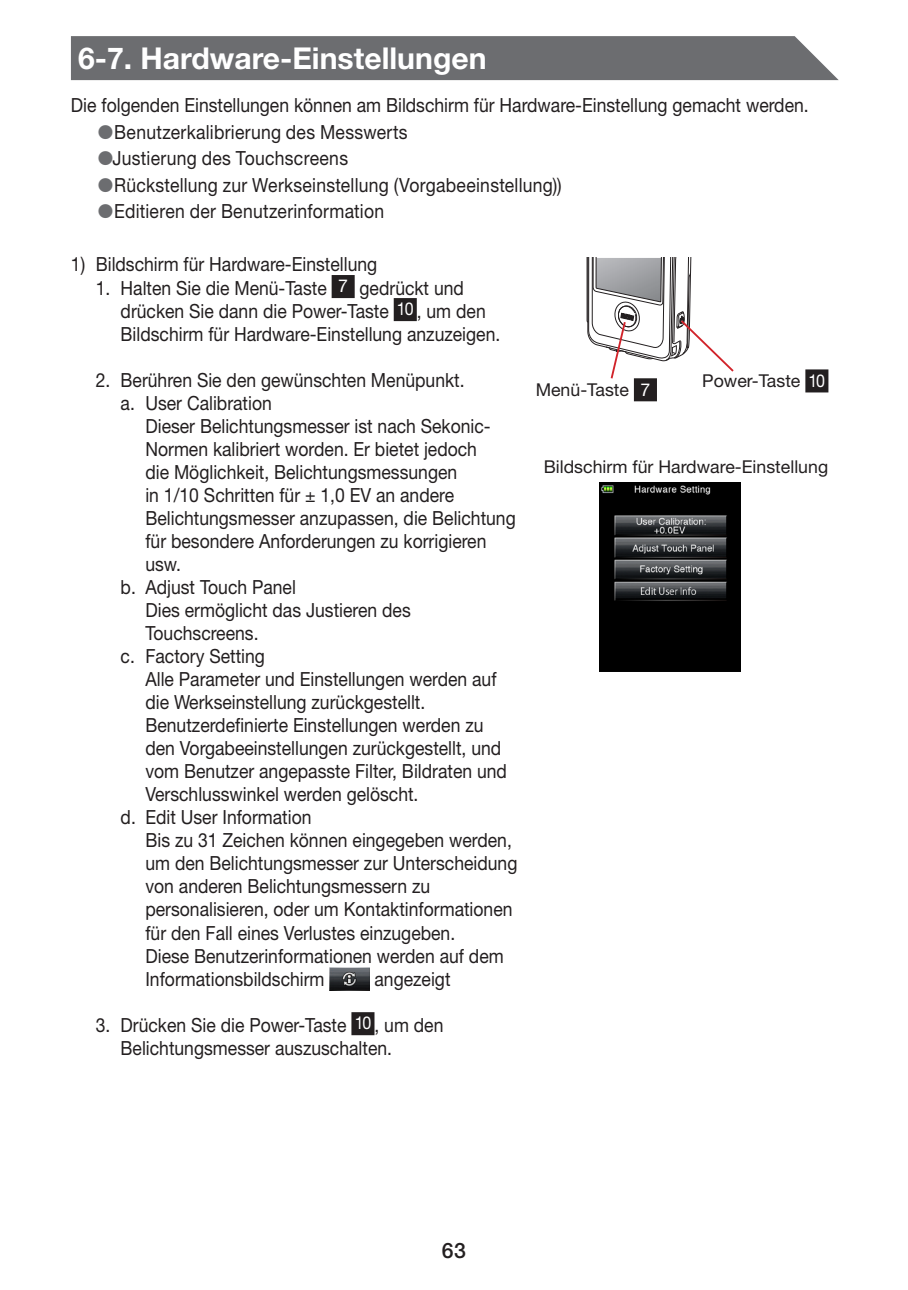
<style>
.page{position:relative;width:908px;height:1290px;background:#fff}
.page>*{position:absolute;margin:0;border:0;box-sizing:border-box;transform-origin:0 0}
.B_Head{font:700 30px "Helvetica Neue LT Std";color:#fff}
.t1{font:500 21.25px "Helvetica Neue LT Std";color:#231f20}
._00_body_indent{font:19.5px/23px "Helvetica Neue LT Std";color:#231f20;scale:.9 1}
._00_body{font:19.5px "Helvetica Neue LT Std";color:#231f20;scale:.9 1}
._01_Caps_11Q{font:17.75px "Helvetica Neue LT Std";color:#231f20}
.t2{font:17.75px "Helvetica Neue LT Std";color:#fff;scale:.9 1}
.t3{font:17.75px "Helvetica Neue LT Std";color:#fff}
.s1{font-size:39px;color:#6c6d70}
</style>
<div class="page">
<div style="left:71px;top:36px;width:767px;height:44px;background:#6c6d70"></div>
<div style="left:333px;top:276px;width:20px;height:21px;background:#231f20"></div>
<div style="left:331px;top:275px;width:23px;height:23px;border:2px solid #231f20"></div>
<div style="left:395px;top:299px;width:20px;height:21px;background:#231f20"></div>
<div style="left:393px;top:298px;width:23px;height:23px;border:2px solid #231f20"></div>
<img style="left:329px;top:968px;width:40px;height:23px">
<div style="left:352px;top:1013px;width:21px;height:21px;background:#231f20"></div>
<div style="left:351px;top:1012px;width:23px;height:23px;border:2px solid #231f20"></div>
<div style="left:635px;top:379px;width:20px;height:21px;background:#231f20"></div>
<div style="left:633px;top:378px;width:23px;height:23px;border:2px solid #231f20"></div>
<div style="left:806px;top:371px;width:20px;height:20px;background:#231f20"></div>
<div style="left:805px;top:369px;width:23px;height:23px;border:2px solid #231f20"></div>
<svg style="left:586px;top:258px;width:148px;height:122px"></svg>
<img style="left:599px;top:483px;width:141px;height:188px">
<p class="B_Head" style="left:78px;top:40px;width:410px">6-7. Hardware-Einstellungen</p>
<p class="_00_body" style="left:71px;top:93px;width:821px">Die folgenden Einstellungen können am Bildschirm für Hardware-Einstellung gemacht werden.</p>
<p class="_00_body_indent" style="left:96px;top:120px;width:348px"><span class="s1">•</span>Benutzerkalibrierung des Messwerts</p>
<p class="_00_body_indent" style="left:96px;top:146px;width:282px"><span class="s1">•</span>Justierung des Touchscreens</p>
<p class="_00_body_indent" style="left:96px;top:173px;width:519px"><span class="s1">•</span>Rückstellung zur Werkseinstellung (Vorgabeeinstellung))</p>
<p class="_00_body_indent" style="left:96px;top:200px;width:322px"><span class="s1">•</span>Editieren der Benutzerinformation</p>
<p class="_00_body" style="left:71px;top:253px;width:342px">1) Bildschirm für Hardware-Einstellung</p>
<p class="_00_body_indent" style="left:96px;top:276px;width:258px">1. Halten Sie die Menü-Taste</p>
<p class="t3" style="left:338px;top:275px;width:11px">7</p>
<p class="_00_body_indent" style="left:120px;top:276px;width:383px;text-indent:239px">gedrückt und drücken Sie dann die Power-Taste</p>
<p class="t2" style="left:397px;top:298px;width:20px">10</p>
<p class="_00_body_indent" style="left:120px;top:299px;width:423px;text-indent:296px">, um den<br>Bildschirm für Hardware-Einstellung anzuzeigen.</p>
<p class="_00_body_indent" style="left:96px;top:368px;width:411px">2. Berühren Sie den gewünschten Menüpunkt.</p>
<p class="_00_body_indent" style="left:120px;top:391px;width:169px">a. User Calibration</p>
<p class="_00_body_indent" style="left:145px;top:414px;width:413px">Dieser Belichtungsmesser ist nach Sekonic-Normen kalibriert worden. Er bietet jedoch<br>die Möglichkeit, Belichtungsmessungen<br>in 1/10 Schritten für ± 1,0 EV an andere Belichtungsmesser anzupassen, die Belichtung für besondere Anforderungen zu korrigieren usw.</p>
<p class="_00_body_indent" style="left:120px;top:575px;width:196px">b. Adjust Touch Panel</p>
<p class="_00_body_indent" style="left:145px;top:598px;width:296px">Dies ermöglicht das Justieren des<br>Touchscreens.</p>
<p class="_00_body_indent" style="left:120px;top:644px;width:162px">c. Factory Setting</p>
<p class="_00_body_indent" style="left:145px;top:667px;width:391px">Alle Parameter und Einstellungen werden auf die Werkseinstellung zurückgestellt.</p>
<p class="_00_body_indent" style="left:145px;top:713px;width:403px">Benutzerdefinierte Einstellungen werden zu den Vorgabeeinstellungen zurückgestellt, und vom Benutzer angepasste Filter, Bildraten und Verschlusswinkel werden gelöscht.</p>
<p class="_00_body_indent" style="left:120px;top:806px;width:213px">d. Edit User Information</p>
<p class="_00_body_indent" style="left:145px;top:829px;width:414px">Bis zu 31 Zeichen können eingegeben werden, um den Belichtungsmesser zur Unterscheidung von anderen Belichtungsmessern zu personalisieren, oder um Kontaktinformationen für den Fall eines Verlustes einzugeben.</p>
<p class="_00_body_indent" style="left:145px;top:944px;width:399px">Diese Benutzerinformationen werden auf dem<br>Informationsbildschirm</p>
<p class="_01_Caps_11Q" style="left:702px;top:370px;width:100px">Power-Taste</p>
<p class="t2" style="left:808px;top:370px;width:20px">10</p>
<p class="_01_Caps_11Q" style="left:535px;top:379px;width:95px">Menü-Taste</p>
<p class="t3" style="left:640px;top:379px;width:11px">7</p>
<p class="_01_Caps_11Q" style="left:543px;top:456px;width:286px">Bildschirm für Hardware-Einstellung</p>
<p class="_00_body_indent" style="left:374px;top:967px;width:86px">angezeigt</p>
<p class="_00_body_indent" style="left:96px;top:1013px;width:280px">3. Drücken Sie die Power-Taste</p>
<p class="t2" style="left:354px;top:1012px;width:20px">10</p>
<p class="_00_body_indent" style="left:120px;top:1013px;width:360px;text-indent:254px">, um den<br>Belichtungsmesser auszuschalten.</p>
<p class="t1" style="left:441px;top:1238px;width:26px">63</p>
</div>
